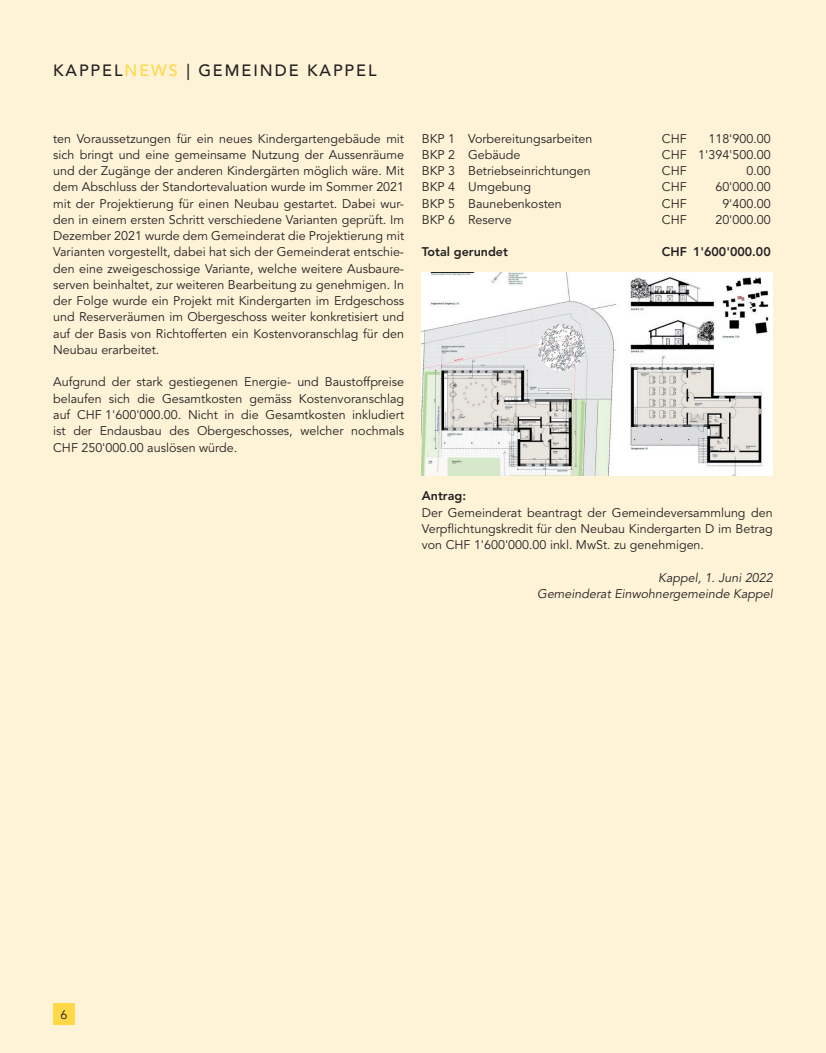
<style>
.page{position:relative;width:826px;height:1053px;background:#fff}
.page>*{position:absolute;margin:0;border:0;box-sizing:border-box;transform-origin:0 0}
.t1{font:500 16.25px "Avenir LT Std";letter-spacing:.12em;color:#231f20}
.t2{font:12.5px/16.2px "Avenir LT Std";color:#231f20;text-align:justify}
.t3{font:italic 12.5px/16.2px "Avenir LT Std";color:#231f20;text-align:right}
.t4{font:800 12.5px "Avenir LT Std";color:#231f20}
.s1{color:#ffd848}
</style>
<div class="page">
<div style="left:0;top:0;width:826px;height:1052px;background:#fef3d7"></div>
<div style="left:53px;top:1003px;width:21px;height:21px;background:#ffd848"></div>
<img style="left:422px;top:273px;width:350px;height:202px">
<h1 class="t1" style="left:53px;top:61px;width:325px">KAPPEL<span class="s1">NEWS</span> | GEMEINDE KAPPEL</h1>
<p class="t2" style="left:53px;top:130px;width:352px">ten Voraussetzungen für ein neues Kindergartengebäude mit sich bringt und eine gemeinsame Nutzung der Aussenräume und der Zugänge der anderen Kindergärten möglich wäre. Mit dem Abschluss der Standortevaluation wurde im Sommer 2021 mit der Projektierung für einen Neubau gestartet. Dabei wur&shy;den in einem ersten Schritt verschiedene Varianten geprüft. Im Dezember 2021 wurde dem Gemeinderat die Projektierung mit Varianten vorgestellt, dabei hat sich der Gemeinderat entschie&shy;den eine zweigeschossige Variante, welche weitere Ausbaure&shy;serven beinhaltet, zur weiteren Bearbeitung zu genehmigen. In der Folge wurde ein Projekt mit Kindergarten im Erdgeschoss und Reserveräumen im Obergeschoss weiter konkretisiert und auf der Basis von Richtofferten ein Kostenvoranschlag für den Neubau erarbeitet.</p>
<p class="t2" style="left:53px;top:374px;width:352px">Aufgrund der stark gestiegenen Energie- und Baustoffpreise belaufen sich die Gesamtkosten gemäss Kostenvoranschlag auf CHF 1'600'000.00. Nicht in die Gesamtkosten inkludiert ist der Endausbau des Obergeschosses, welcher nochmals CHF 250'000.00 auslösen würde.</p>
<p class="t2" style="left:422px;top:130px;width:172px">BKP 1 Vorbereitungsarbeiten</p>
<p class="t2" style="left:662px;top:130px;width:26px">CHF</p>
<p class="t2" style="left:708px;top:130px;width:64px">118'900.00</p>
<p class="t2" style="left:422px;top:147px;width:100px">BKP 2 Gebäude</p>
<p class="t2" style="left:662px;top:147px;width:110px">CHF 1'394'500.00</p>
<p class="t2" style="left:422px;top:163px;width:170px">BKP 3 Betriebseinrichtungen</p>
<p class="t2" style="left:662px;top:163px;width:26px">CHF</p>
<p class="t2" style="left:746px;top:163px;width:26px">0.00</p>
<p class="t2" style="left:422px;top:179px;width:111px">BKP 4 Umgebung</p>
<p class="t2" style="left:662px;top:179px;width:26px">CHF</p>
<p class="t2" style="left:715px;top:179px;width:57px">60'000.00</p>
<p class="t2" style="left:422px;top:195px;width:141px">BKP 5 Baunebenkosten</p>
<p class="t2" style="left:662px;top:195px;width:26px">CHF</p>
<p class="t2" style="left:722px;top:195px;width:50px">9'400.00</p>
<p class="t2" style="left:422px;top:212px;width:92px">BKP 6 Reserve</p>
<p class="t2" style="left:662px;top:212px;width:26px">CHF</p>
<p class="t2" style="left:715px;top:212px;width:57px">20'000.00</p>
<p class="t4" style="left:422px;top:245px;width:88px">Total gerundet</p>
<p class="t4" style="left:662px;top:245px;width:110px">CHF 1'600'000.00</p>
<p class="t4" style="left:422px;top:488px;width:46px">Antrag:</p>
<p class="t2" style="left:422px;top:504px;width:352px">Der Gemeinderat beantragt der Gemeindeversammlung den Verpflichtungskredit für den Neubau Kindergarten D im Betrag von CHF 1'600'000.00 inkl. MwSt. zu genehmigen.</p>
<p class="t3" style="left:537px;top:569px;width:237px">Kappel, 1. Juni 2022<br>Gemeinderat Einwohnergemeinde Kappel</p>
<p class="t2" style="left:60px;top:1006px;width:8px">6</p>
</div>
